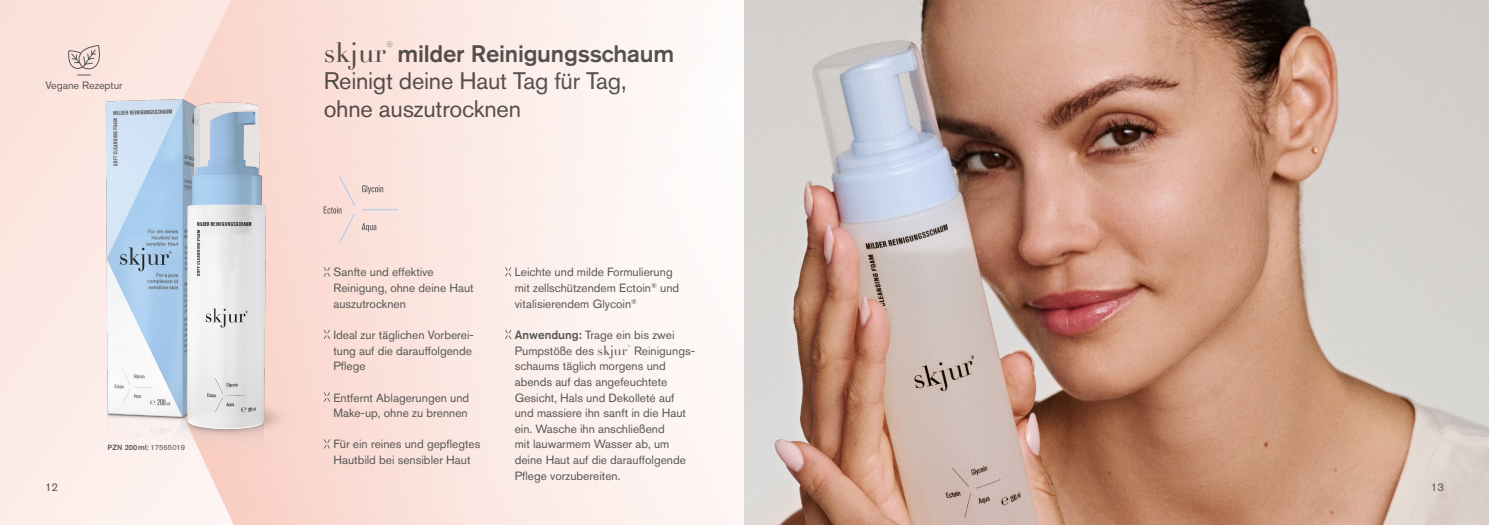
<style>
.page{position:relative;width:1489px;height:525px;background:#fff}
.page>*{position:absolute;margin:0;border:0;box-sizing:border-box;transform-origin:0 0}
.t1{font:23.75px/27.4px "Akzidenz Grotesk Pro";letter-spacing:-.01em;color:#565655}
.t2{font:11.88px/15.6px "Akzidenz Grotesk Pro";color:#565655}
.t3{font:11.25px "Akzidenz Grotesk Pro";color:#565655}
.t4{font:10.62px "Akzidenz Grotesk Pro";color:#585757}
.t5{font:500 7.5px "Akzidenz Grotesk Pro";letter-spacing:.01em;color:#565655}
.s1{font-weight:400}
.s2{font-family:"Didot";font-size:27.5px}
.s3{font-weight:500}
.s4{font-family:"Didot";font-size:13.12px}
</style>
<div class="page">
<div style="left:0;top:0;width:744px;height:524px;background:#fce8e3"></div>
<svg style="left:108px;top:0;width:636px;height:524px"></svg>
<img style="left:105px;top:82px;width:180px;height:377px">
<svg style="left:323px;top:267px;width:7px;height:9px"></svg>
<svg style="left:323px;top:330px;width:7px;height:9px"></svg>
<svg style="left:323px;top:392px;width:7px;height:9px"></svg>
<svg style="left:323px;top:439px;width:7px;height:9px"></svg>
<svg style="left:505px;top:267px;width:6px;height:9px"></svg>
<svg style="left:505px;top:330px;width:6px;height:9px"></svg>
<hr style="left:362px;top:209px;width:36px;height:1px;background:#a5c9ec">
<svg style="left:323px;top:175px;width:32px;height:68px"></svg>
<svg style="left:362px;top:223px;width:14px;height:8px"></svg>
<svg style="left:362px;top:185px;width:21px;height:9px"></svg>
<img style="left:744px;top:0;width:744px;height:524px">
<svg style="left:68px;top:45px;width:32px;height:30px"></svg>
<p class="t4" style="left:45px;top:78px;width:79px">Vegane Rezeptur</p>
<p class="t3" style="left:45px;top:479px;width:15px">12</p>
<p class="t5" style="left:107px;top:442px;width:79px">PZN 200ml: <span class="s1">17565019</span></p>
<h1 class="t1" style="left:323px;top:40px;width:352px"><span class="s2">skjur</span><sup>®</sup> <span class="s3">milder Reinigungsschaum<br></span>Reinigt deine Haut Tag für Tag, ohne auszutrocknen</h1>
<p class="t2" style="left:333px;top:264px;width:142px">Sanfte und effektive<br>Reinigung, ohne deine Haut auszutrocknen</p>
<p class="t2" style="left:333px;top:327px;width:142px">Ideal zur täglichen Vorberei&shy;tung auf die darauffolgende<br>Pflege</p>
<p class="t2" style="left:333px;top:389px;width:137px">Entfernt Ablagerungen und<br>Make-up, ohne zu brennen</p>
<p class="t2" style="left:333px;top:436px;width:148px">Für ein reines und gepflegtes<br>Hautbild bei sensibler Haut</p>
<p class="t2" style="left:514px;top:264px;width:166px">Leichte und milde Formulierung mit zellschützendem Ectoin<sup>®</sup> und vitalisierendem Glycoin<sup>®</sup></p>
<p class="t2" style="left:514px;top:327px;width:181px"><span class="s3">Anwendung:</span> Trage ein bis zwei<br>Pumpstöße des <span class="s4">skjur</span><sup>®</sup> Reinigungs&shy;schaums täglich morgens und abends auf das angefeuchtete<br>Gesicht, Hals und Dekolleté auf und massiere ihn sanft in die Haut ein. Wasche ihn anschließend<br>mit lauwarmem Wasser ab, um deine Haut auf die darauffolgende<br>Pflege vorzubereiten.</p>
<p class="t3" style="left:1430px;top:479px;width:15px">13</p>
</div>
